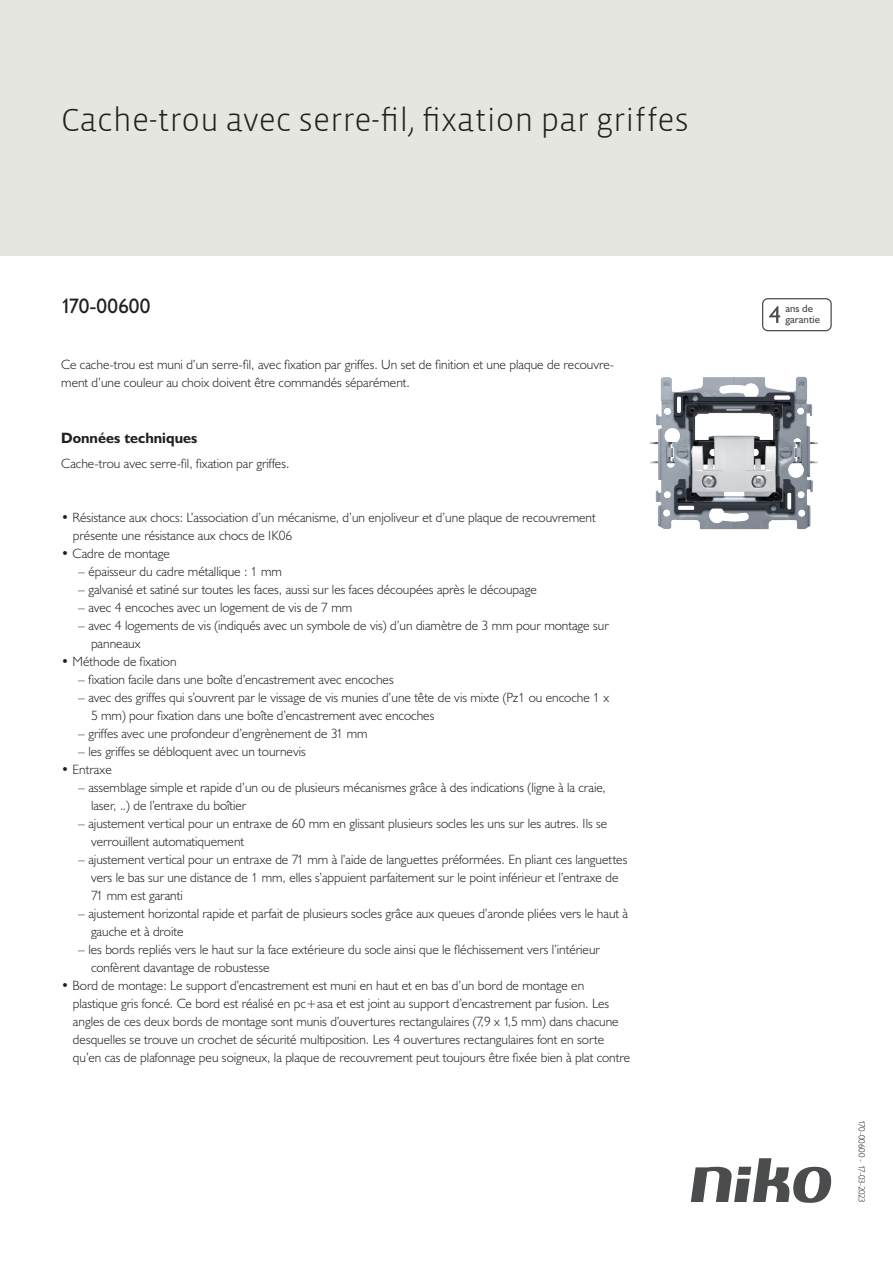
<style>
.page{position:relative;width:893px;height:1263px;background:#fff}
.page>*{position:absolute;margin:0;border:0;box-sizing:border-box;transform-origin:0 0}
.Title_datasheets{font:300 33px "Vista Sans";color:#231f20}
.Article_number{font:21px "Humanist 521 BT";color:#231f20}
.Titles_parts{font:700 15px "Humanist 521 BT";color:#231f20}
.USP_Bullets_level_2{font:300 13.5px/18px "Humanist 521 BT";color:#231f20}
.USP_Bullets{font:300 13.5px/18px "Humanist 521 BT";color:#231f20}
.Platte_tekst_CAB{font:300 13.5px/18px "Humanist 521 BT";color:#231f20}
.t1{font:10.8px/10.8px "Humanist 521 BT";color:#4b4c4d}
.Revision{font:300 9px "Humanist 521 BT";letter-spacing:-.03em;color:#231f20}
</style>
<div class="page">
<svg style="left:691px;top:1158px;width:141px;height:45px"></svg>
<div style="left:0;top:0;width:893px;height:255px;background:#e6e6e0"></div>
<svg style="left:762px;top:298px;width:70px;height:33px"></svg>
<img style="left:650px;top:376px;width:168px;height:154px">
<p class="Title_datasheets" style="left:61px;top:100px;width:629px">Cache-trou avec serre-fil, fixation par griffes</p>
<p class="Article_number" style="left:61px;top:293px;width:91px">170-00600</p>
<p class="t1" style="left:785px;top:303px;width:36px">ans de garantie</p>
<p class="Platte_tekst_CAB" style="left:61px;top:355px;width:555px">Ce cache-trou est muni d’un serre-fil, avec fixation par griffes. Un set de finition et une plaque de recouvre&shy;ment d’une couleur au choix doivent être commandés séparément.</p>
<p class="Titles_parts" style="left:61px;top:429px;width:138px">Données techniques</p>
<p class="Platte_tekst_CAB" style="left:61px;top:454px;width:230px">Cache-trou avec serre-fil, fixation par griffes.</p>
<p class="USP_Bullets" style="left:73px;top:508px;width:524px;text-indent:-12px">• Résistance aux chocs: L’association d’un mécanisme, d’un enjoliveur et d’une plaque de recouvrement présente une résistance aux chocs de IK06</p>
<p class="USP_Bullets" style="left:61px;top:544px;width:110px">• Cadre de montage</p>
<p class="USP_Bullets_level_2" style="left:78px;top:562px;width:205px">– épaisseur du cadre métallique : 1 mm</p>
<p class="USP_Bullets_level_2" style="left:78px;top:580px;width:460px">– galvanisé et satiné sur toutes les faces, aussi sur les faces découpées après le découpage</p>
<p class="USP_Bullets_level_2" style="left:78px;top:598px;width:276px">– avec 4 encoches avec un logement de vis de 7 mm</p>
<p class="USP_Bullets_level_2" style="left:91px;top:616px;width:519px;text-indent:-13px">– avec 4 logements de vis (indiqués avec un symbole de vis) d’un diamètre de 3 mm pour montage sur panneaux</p>
<p class="USP_Bullets" style="left:61px;top:652px;width:117px">• Méthode de fixation</p>
<p class="USP_Bullets_level_2" style="left:78px;top:670px;width:317px">– fixation facile dans une boîte d’encastrement avec encoches</p>
<p class="USP_Bullets_level_2" style="left:91px;top:688px;width:520px;text-indent:-13px">– avec des griffes qui s’ouvrent par le vissage de vis munies d’une tête de vis mixte (Pz1 ou encoche 1 x<br>5 mm) pour fixation dans une boîte d’encastrement avec encoches</p>
<p class="USP_Bullets_level_2" style="left:78px;top:724px;width:291px">– griffes avec une profondeur d’engrènement de 31 mm</p>
<p class="USP_Bullets_level_2" style="left:78px;top:742px;width:229px">– les griffes se débloquent avec un tournevis</p>
<p class="USP_Bullets" style="left:61px;top:760px;width:52px">• Entraxe</p>
<p class="USP_Bullets_level_2" style="left:91px;top:778px;width:516px;text-indent:-13px">– assemblage simple et rapide d’un ou de plusieurs mécanismes grâce à des indications (ligne à la craie, laser, ..) de l’entraxe du boîtier</p>
<p class="USP_Bullets_level_2" style="left:91px;top:814px;width:518px;text-indent:-13px">– ajustement vertical pour un entraxe de 60 mm en glissant plusieurs socles les uns sur les autres. Ils se verrouillent automatiquement</p>
<p class="USP_Bullets_level_2" style="left:91px;top:850px;width:538px;text-indent:-13px">– ajustement vertical pour un entraxe de 71 mm à l’aide de languettes préformées. En pliant ces languettes vers le bas sur une distance de 1 mm, elles s’appuient parfaitement sur le point inférieur et l’entraxe de<br>71 mm est garanti</p>
<p class="USP_Bullets_level_2" style="left:91px;top:904px;width:539px;text-indent:-13px">– ajustement horizontal rapide et parfait de plusieurs socles grâce aux queues d’aronde pliées vers le haut à gauche et à droite</p>
<p class="USP_Bullets_level_2" style="left:91px;top:940px;width:511px;text-indent:-13px">– les bords repliés vers le haut sur la face extérieure du socle ainsi que le fléchissement vers l’intérieur confèrent davantage de robustesse</p>
<p class="USP_Bullets" style="left:73px;top:976px;width:559px;text-indent:-12px">• Bord de montage: Le support d’encastrement est muni en haut et en bas d’un bord de montage en plastique gris foncé. Ce bord est réalisé en pc+asa et est joint au support d’encastrement par fusion. Les angles de ces deux bords de montage sont munis d’ouvertures rectangulaires (7,9 x 1,5 mm) dans chacune desquelles se trouve un crochet de sécurité multiposition. Les 4 ouvertures rectangulaires font en sorte qu’en cas de plafonnage peu soigneux, la plaque de recouvrement peut toujours être fixée bien à plat contre</p>
<p class="Revision" style="left:868px;top:1120px;width:84px;rotate:90deg">170-00600 - 17-03-2023</p>
</div>
